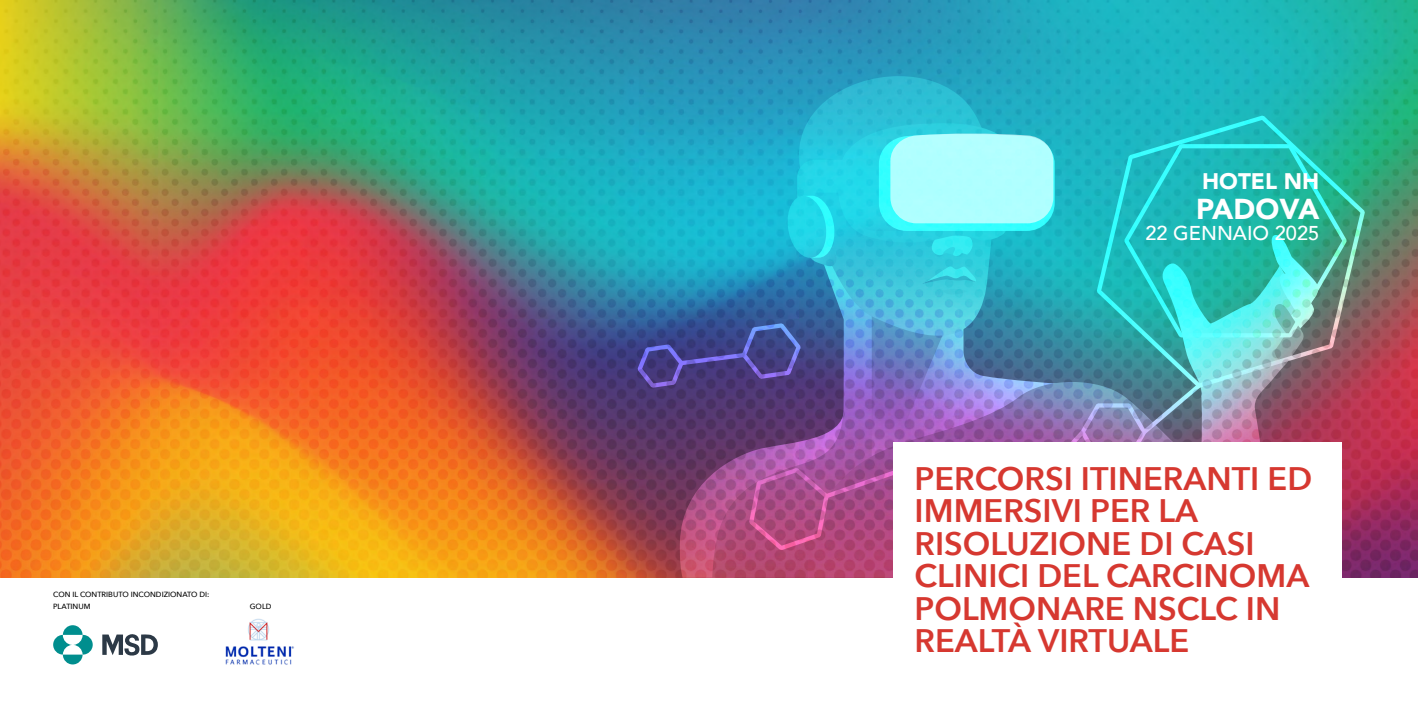
<style>
.page{position:relative;width:1418px;height:709px;background:#fff}
.page>*{position:absolute;margin:0;border:0;box-sizing:border-box;transform-origin:0 0}
.t1{font:600 32.5px/32.5px "Avenir Next";color:#d63830}
.t2{font:900 28.75px "Avenir";color:#fff}
.t3{font:900 22.5px "Avenir";color:#fff}
.t4{font:500 20px "Avenir";color:#fff}
.t5{font:500 7.5px/12.8px "Avenir Next";color:#000}
</style>
<div class="page">
<img style="left:225px;top:618px;width:69px;height:47px">
<img style="left:0;top:0;width:1417px;height:578px">
<div style="left:893px;top:442px;width:448px;height:224px;background:#fff"></div>
<svg style="left:53px;top:625px;width:40px;height:39px"></svg>
<svg style="left:102px;top:634px;width:56px;height:22px"></svg>
<svg style="left:790px;top:76px;width:218px;height:47px;background:#28b1cb"></svg>
<svg style="left:1096px;top:116px;width:268px;height:271px;background:#559085"></svg>
<img style="left:1321px;top:144px;width:25px;height:193px">
<img style="left:637px;top:123px;width:684px;height:455px">
<p class="t5" style="left:53px;top:587px;width:158px">CON IL CONTRIBUTO INCONDIZIONATO DI:<br>PLATINUM</p>
<p class="t5" style="left:250px;top:600px;width:23px">GOLD</p>
<p class="t3" style="left:1202px;top:162px;width:119px">HOTEL NH</p>
<p class="t2" style="left:1196px;top:184px;width:124px">PADOVA</p>
<p class="t4" style="left:1145px;top:216px;width:175px">22 GENNAIO 2025</p>
<p class="t1" style="left:914px;top:461px;width:399px">PERCORSI ITINERANTI ED<br>IMMERSIVI PER LA<br>RISOLUZIONE DI CASI<br>CLINICI DEL CARCINOMA<br>POLMONARE NSCLC IN<br>REALTÀ VIRTUALE</p>
</div>
